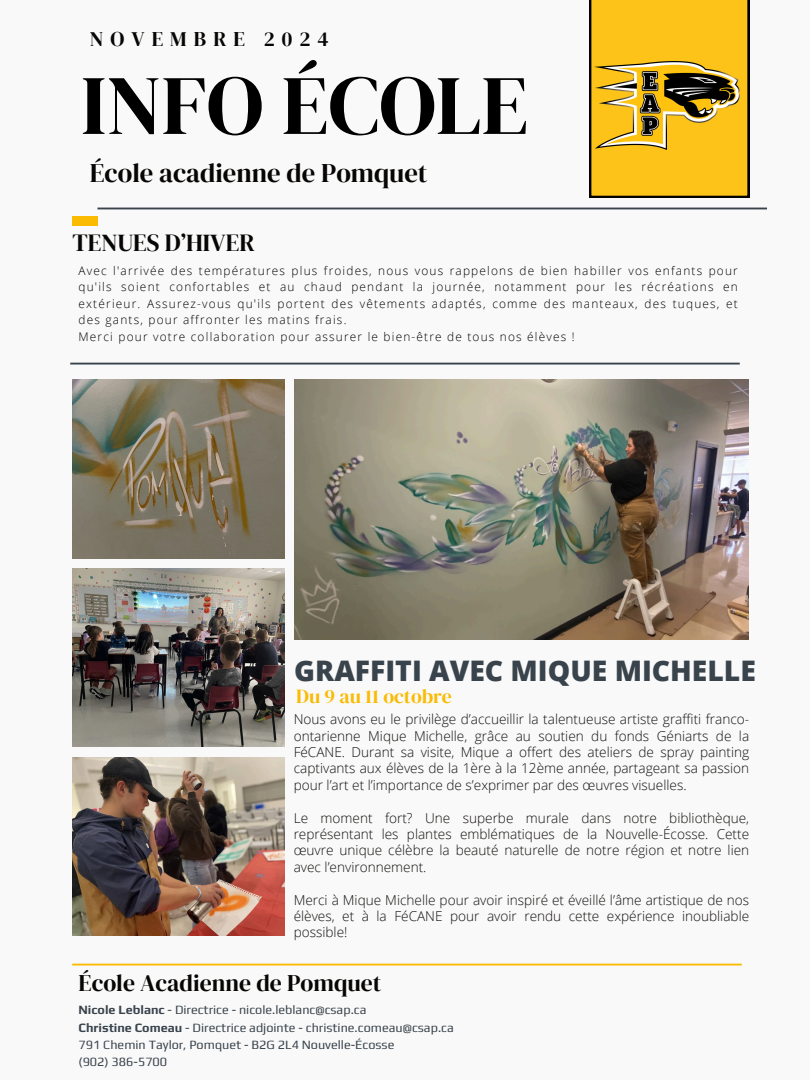
<style>
.page{position:relative;width:810px;height:1080px;background:#f9f9f9}
.page>*{position:absolute;margin:0;border:0;box-sizing:border-box;transform-origin:0 0}
.t1{font:84.38px "DM Serif Display";color:#000}
.t2{font:800 28.31px "Open Sans";color:#39434c}
.t3{font:26.69px "DM Serif Display";color:#070604}
.t4{font:24.44px "DM Serif Display";color:#070604}
.t5{font:23.69px "DM Serif Display";color:#070604}
.t6{font:20.75px "DM Serif Display";letter-spacing:.34em;color:#070604}
.t7{font:19.75px "DM Serif Display";color:#fabb02}
.t8{font:300 13.62px/16.4px "Open Sans";color:#100f0d;text-align:justify}
.t9{font:12.56px "Play";color:#39434c}
.t10{font:300 11.88px/16.4px "Open Sans";letter-spacing:.1em;color:#000;text-align:justify}
.s1{font-weight:700}
</style>
<div class="page">
<hr style="left:97px;top:208px;width:670px;height:1px;background:#39434c">
<div style="left:72px;top:216px;width:25px;height:10px;background:#fabb02"></div>
<hr style="left:70px;top:363px;width:670px;height:2px;background:#39434c">
<hr style="left:72px;top:964px;width:670px;height:2px;background:#fabb02">
<img style="left:294px;top:380px;width:455px;height:260px">
<img style="left:72px;top:380px;width:213px;height:178px">
<img style="left:72px;top:757px;width:213px;height:178px">
<img style="left:72px;top:569px;width:213px;height:178px">
<div style="left:590px;top:0;width:159px;height:198px;background:#fdc319"></div>
<img style="left:594px;top:61px;width:145px;height:88px">
<h3 class="t6" style="left:90px;top:24px;width:240px">NOVEMBRE 2024</h3>
<h1 class="t1" style="left:81px;top:46px;width:449px">INFO ÉCOLE</h1>
<p class="t3" style="left:90px;top:155px;width:339px">École acadienne de Pomquet</p>
<p class="t4" style="left:73px;top:225px;width:184px">TENUES D’HIVER</p>
<h2 class="t10" style="left:79px;top:262px;width:661px">Avec l'arrivée des températures plus froides, nous vous rappelons de bien habiller vos enfants pour qu'ils soient confortables et au chaud pendant la journée, notamment pour les récréations en extérieur. Assurez-vous qu'ils portent des vêtements adaptés, comme des manteaux, des tuques, et des gants, pour affronter les matins frais.</h2>
<p class="t10" style="left:79px;top:328px;width:498px">Merci pour votre collaboration pour assurer le bien-être de tous nos élèves !</p>
<p class="t2" style="left:294px;top:651px;width:463px">GRAFFITI AVEC MIQUE MICHELLE</p>
<p class="t8" style="left:294px;top:711px;width:457px">Nous avons eu le privilège d’accueillir la talentueuse artiste graffiti franco&shy;ontarienne Mique Michelle, grâce au soutien du fonds Géniarts de la FéCANE. Durant sa visite, Mique a offert des ateliers de spray painting captivants aux élèves de la 1ère à la 12ème année, partageant sa passion pour l’art et l’importance de s’exprimer par des œuvres visuelles.</p>
<p class="t8" style="left:294px;top:809px;width:457px">Le moment fort? Une superbe murale dans notre bibliothèque, représentant les plantes emblématiques de la Nouvelle-Écosse. Cette œuvre unique célèbre la beauté naturelle de notre région et notre lien avec l’environnement.</p>
<p class="t8" style="left:294px;top:891px;width:457px">Merci à Mique Michelle pour avoir inspiré et éveillé l’âme artistique de nos élèves, et à la FéCANE pour avoir rendu cette expérience inoubliable possible!</p>
<p class="t7" style="left:296px;top:682px;width:157px">Du 9 au 11 octobre</p>
<h6 class="t5" style="left:79px;top:966px;width:304px">École Acadienne de Pomquet</h6>
<h4 class="t9" style="left:79px;top:1002px;width:289px"><span class="s1">Nicole Leblanc</span> - Directrice - nicole.leblanc@csap.ca</h4>
<p class="t9" style="left:79px;top:1020px;width:377px"><span class="s1">Christine Comeau</span> - Directrice adjointe - christine.comeau@csap.ca</p>
<p class="t9" style="left:79px;top:1037px;width:317px">791 Chemin Taylor, Pomquet - B2G 2L4 Nouvelle-Écosse</p>
<p class="t9" style="left:79px;top:1054px;width:90px">(902) 386-5700</p>
</div>
